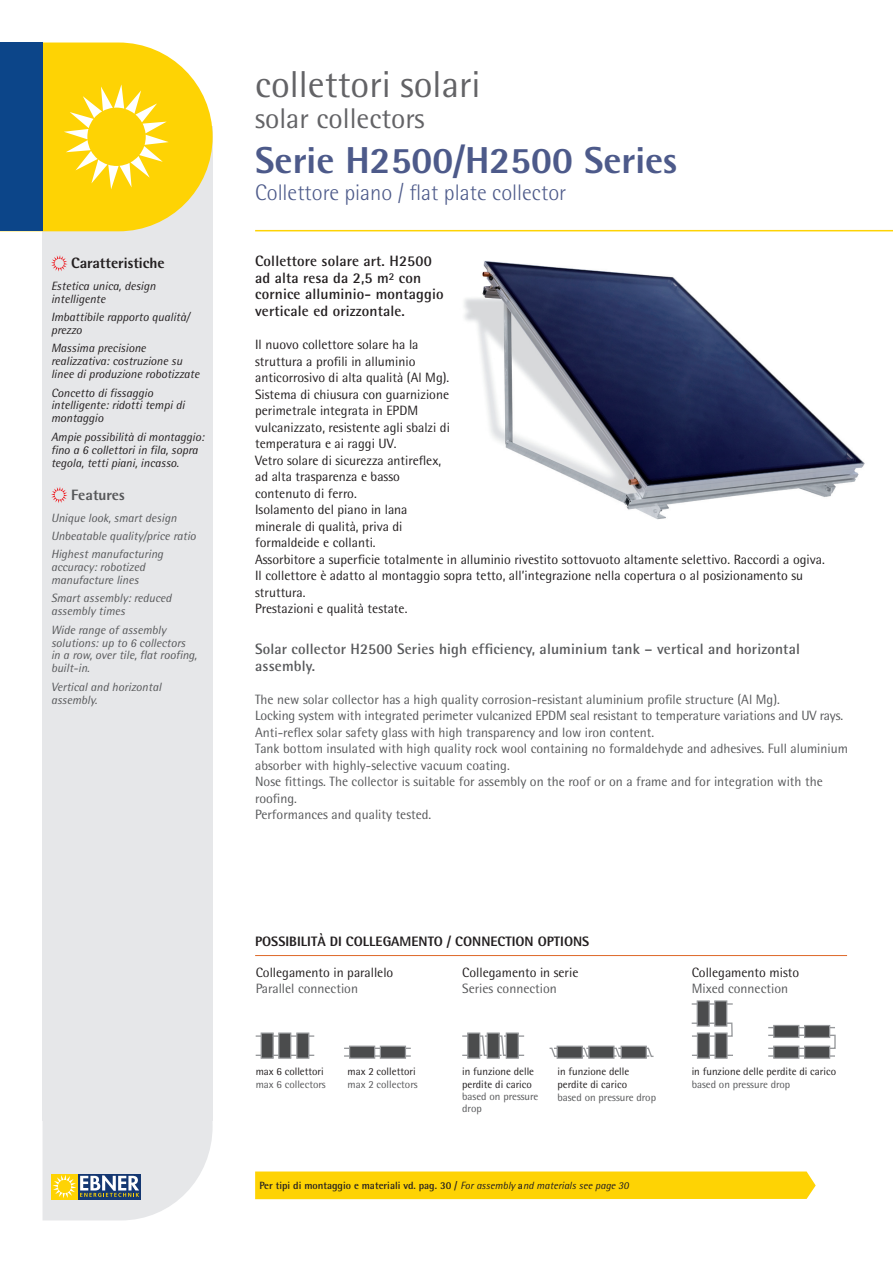
<style>
.page{position:relative;width:893px;height:1263px;background:#fff}
.page>*{position:absolute;margin:0;border:0;box-sizing:border-box;transform-origin:0 0}
.t1{font:800 37.5px "Rotis Semi Sans";color:#4d5a8a}
.t2{font:37.5px "Rotis Semi Sans";color:#636366}
.t3{font:28.5px "Rotis Semi Sans";color:#636366}
.t4{font:300 22.5px "Rotis Semi Sans";color:#4d5a8a}
.t5{font:700 15px/16.5px "Rotis Semi Sans";letter-spacing:.01em;color:#231f20}
.t6{font:700 15px/16.5px "Rotis Semi Sans";letter-spacing:.01em;color:#57585a}
.t7{font:800 15px "Rotis Semi Sans";color:#231f20}
.t8{font:800 15px "Rotis Semi Sans";color:#57585a}
.t9{font:800 13.65px "Rotis Semi Sans";color:#231f20}
.t10{font:13.5px/16.5px "Rotis Semi Sans";color:#231f20}
.t11{font:13.5px/16.5px "Rotis Semi Sans";color:#57585a}
.t12{font:italic 12px/12.9px "Rotis Semi Sans";color:#231f20}
.t13{font:italic 12px/12.9px "Rotis Semi Sans";color:#57585a}
.t14{font:10.8px/12.1px "Rotis Semi Sans";color:#231f20}
.t15{font:10.8px/12.1px "Rotis Semi Sans";color:#57585a}
.t16{font:700 10.5px "Rotis Semi Sans";color:#231f20}
.s1{font-weight:400;font-style:italic}
</style>
<div class="page">
<div style="left:43px;top:127px;width:170px;height:994px;background:#e6e7e9"></div>
<svg style="left:43px;top:43px;width:170px;height:188px;background:#fcd92f"></svg>
<div style="left:0;top:43px;width:43px;height:188px;background:#0c4589"></div>
<svg style="left:43px;top:1121px;width:170px;height:99px;background:#dddedb"></svg>
<hr style="left:255px;top:230px;width:638px;height:1px;background:#fed304">
<img style="left:464px;top:261px;width:401px;height:259px">
<div style="left:255px;top:1171px;width:561px;height:28px;background:#fed304"></div>
<svg style="left:51px;top:255px;width:16px;height:17px"></svg>
<svg style="left:51px;top:487px;width:16px;height:16px"></svg>
<div style="left:261px;top:1032px;width:13px;height:27px;background:#4b4c4d;border:1px solid #97999c"></div>
<div style="left:278px;top:1032px;width:13px;height:27px;background:#4b4c4d;border:1px solid #97999c"></div>
<div style="left:296px;top:1032px;width:13px;height:27px;background:#4b4c4d;border:1px solid #97999c"></div>
<svg style="left:273px;top:1035px;width:6px;height:2px"></svg>
<svg style="left:291px;top:1035px;width:6px;height:2px"></svg>
<svg style="left:256px;top:1035px;width:6px;height:2px"></svg>
<svg style="left:308px;top:1035px;width:6px;height:2px"></svg>
<div style="left:349px;top:1045px;width:26px;height:14px;background:#4b4c4d;border:1px solid #97999c"></div>
<div style="left:380px;top:1045px;width:26px;height:14px;background:#4b4c4d;border:1px solid #97999c"></div>
<svg style="left:374px;top:1055px;width:6px;height:2px"></svg>
<svg style="left:344px;top:1055px;width:6px;height:2px"></svg>
<svg style="left:405px;top:1055px;width:6px;height:2px"></svg>
<div style="left:697px;top:1000px;width:13px;height:27px;background:#4b4c4d;border:1px solid #97999c"></div>
<div style="left:714px;top:1000px;width:13px;height:27px;background:#4b4c4d;border:1px solid #97999c"></div>
<svg style="left:709px;top:1003px;width:6px;height:2px"></svg>
<svg style="left:709px;top:1022px;width:6px;height:2px"></svg>
<svg style="left:727px;top:1003px;width:6px;height:2px"></svg>
<svg style="left:692px;top:1003px;width:6px;height:2px"></svg>
<svg style="left:692px;top:1022px;width:6px;height:2px"></svg>
<div style="left:697px;top:1032px;width:13px;height:27px;background:#4b4c4d;border:1px solid #97999c"></div>
<div style="left:714px;top:1032px;width:14px;height:27px;background:#4b4c4d;border:1px solid #97999c"></div>
<svg style="left:709px;top:1035px;width:6px;height:2px"></svg>
<div style="left:726px;top:1022px;width:7px;height:15px;border:1px solid #97999c"></div>
<svg style="left:692px;top:1035px;width:6px;height:2px"></svg>
<div style="left:773px;top:1025px;width:26px;height:13px;background:#4b4c4d;border:1px solid #97999c"></div>
<div style="left:804px;top:1025px;width:26px;height:13px;background:#4b4c4d;border:1px solid #97999c"></div>
<div style="left:773px;top:1045px;width:26px;height:14px;background:#4b4c4d;border:1px solid #97999c"></div>
<div style="left:804px;top:1045px;width:26px;height:14px;background:#4b4c4d;border:1px solid #97999c"></div>
<svg style="left:768px;top:1055px;width:6px;height:2px"></svg>
<div style="left:828px;top:1035px;width:8px;height:14px;border:1px solid #97999c"></div>
<svg style="left:829px;top:1055px;width:6px;height:2px"></svg>
<div style="left:467px;top:1032px;width:13px;height:27px;background:#4b4c4d;border:1px solid #97999c"></div>
<div style="left:487px;top:1032px;width:13px;height:27px;background:#4b4c4d;border:1px solid #97999c"></div>
<div style="left:506px;top:1032px;width:13px;height:27px;background:#4b4c4d;border:1px solid #97999c"></div>
<svg style="left:462px;top:1035px;width:6px;height:2px"></svg>
<svg style="left:518px;top:1035px;width:6px;height:2px"></svg>
<svg style="left:478px;top:1035px;width:11px;height:21px"></svg>
<svg style="left:498px;top:1035px;width:10px;height:21px"></svg>
<div style="left:588px;top:1045px;width:26px;height:14px;background:#4b4c4d;border:1px solid #97999c"></div>
<div style="left:621px;top:1045px;width:26px;height:14px;background:#4b4c4d;border:1px solid #97999c"></div>
<svg style="left:613px;top:1047px;width:10px;height:11px"></svg>
<div style="left:557px;top:1045px;width:26px;height:14px;background:#4b4c4d;border:1px solid #97999c"></div>
<svg style="left:549px;top:1047px;width:9px;height:11px"></svg>
<svg style="left:645px;top:1047px;width:9px;height:11px"></svg>
<svg style="left:581px;top:1047px;width:10px;height:11px"></svg>
<hr style="left:255px;top:955px;width:592px;height:1px;background:#de6827">
<p class="t7" style="left:71px;top:253px;width:95px">Caratteristiche</p>
<p class="t12" style="left:51px;top:279px;width:106px">Estetica unica, design intelligente</p>
<p class="t12" style="left:51px;top:310px;width:140px">Imbattibile rapporto qualità/ prezzo</p>
<p class="t12" style="left:51px;top:342px;width:150px">Massima precisione realizzativa: costruzione su linee di produzione robotizzate</p>
<p class="t12" style="left:51px;top:386px;width:135px">Concetto di fissaggio intelligente: ridotti tempi di montaggio</p>
<p class="t12" style="left:51px;top:430px;width:155px">Ampie possibilità di montaggio: fino a 6 collettori in fila, sopra tegola, tetti piani, incasso.</p>
<p class="t8" style="left:71px;top:485px;width:55px">Features</p>
<p class="t13" style="left:51px;top:511px;width:127px">Unique look, smart design</p>
<p class="t13" style="left:51px;top:529px;width:146px">Unbeatable quality/price ratio</p>
<p class="t13" style="left:51px;top:547px;width:114px">Highest manufacturing accuracy: robotized manufacture lines</p>
<p class="t13" style="left:51px;top:592px;width:122px">Smart assembly: reduced assembly times</p>
<p class="t13" style="left:51px;top:623px;width:147px">Wide range of assembly solutions: up to 6 collectors in a row, over tile, flat roofing, built-in.</p>
<p class="t13" style="left:51px;top:680px;width:112px">Vertical and horizontal assembly.</p>
<p class="t2" style="left:255px;top:62px;width:227px">collettori solari</p>
<p class="t3" style="left:255px;top:102px;width:171px">solar collectors</p>
<p class="t1" style="left:255px;top:137px;width:424px">Serie H2500/H2500 Series</p>
<p class="t4" style="left:255px;top:180px;width:313px">Collettore piano / flat plate collector</p>
<p class="t5" style="left:255px;top:253px;width:190px">Collettore solare art. H2500 ad alta resa da 2,5 m<sup>2</sup> con cornice alluminio- montaggio verticale ed orizzontale.</p>
<p class="t10" style="left:255px;top:336px;width:196px">Il nuovo collettore solare ha la struttura a profili in alluminio anticorrosivo di alta qualità (Al Mg).</p>
<p class="t10" style="left:255px;top:386px;width:196px">Sistema di chiusura con guarnizione perimetrale integrata in EPDM vulcanizzato, resistente agli sbalzi di temperatura e ai raggi UV.</p>
<p class="t10" style="left:255px;top:452px;width:188px">Vetro solare di sicurezza antireflex, ad alta trasparenza e basso contenuto di ferro.</p>
<p class="t10" style="left:255px;top:501px;width:154px">Isolamento del piano in lana minerale di qualità, priva di formaldeide e collanti.</p>
<p class="t10" style="left:255px;top:551px;width:571px">Assorbitore a superficie totalmente in alluminio rivestito sottovuoto altamente selettivo. Raccordi a ogiva.</p>
<p class="t10" style="left:255px;top:567px;width:550px">Il collettore è adatto al montaggio sopra tetto, all’integrazione nella copertura o al posizionamento su struttura.</p>
<p class="t10" style="left:255px;top:600px;width:154px">Prestazioni e qualità testate.</p>
<p class="t6" style="left:255px;top:640px;width:546px">Solar collector H2500 Series high efficiency, aluminium tank – vertical and horizontal assembly.</p>
<p class="t11" style="left:255px;top:691px;width:526px">The new solar collector has a high quality corrosion-resistant aluminium profile structure (Al Mg).</p>
<p class="t11" style="left:255px;top:707px;width:589px">Locking system with integrated perimeter vulcanized EPDM seal resistant to temperature variations and UV rays.</p>
<p class="t11" style="left:255px;top:724px;width:401px">Anti-reflex solar safety glass with high transparency and low iron content.</p>
<p class="t11" style="left:255px;top:740px;width:594px">Tank bottom insulated with high quality rock wool containing no formaldehyde and adhesives. Full aluminium absorber with highly-selective vacuum coating.</p>
<p class="t11" style="left:255px;top:773px;width:569px">Nose fittings. The collector is suitable for assembly on the roof or on a frame and for integration with the roofing.</p>
<p class="t11" style="left:255px;top:806px;width:178px">Performances and quality tested.</p>
<p class="t9" style="left:255px;top:933px;width:336px">POSSIBILITÀ DI COLLEGAMENTO / CONNECTION OPTIONS</p>
<p class="t10" style="left:256px;top:964px;width:139px">Collegamento in parallelo</p>
<p class="t11" style="left:256px;top:980px;width:104px">Parallel connection</p>
<p class="t10" style="left:462px;top:964px;width:118px">Collegamento in serie</p>
<p class="t11" style="left:462px;top:980px;width:96px">Series connection</p>
<p class="t10" style="left:692px;top:964px;width:109px">Collegamento misto</p>
<p class="t11" style="left:692px;top:980px;width:98px">Mixed connection</p>
<p class="t14" style="left:256px;top:1065px;width:70px">max 6 collettori</p>
<p class="t15" style="left:256px;top:1078px;width:72px">max 6 collectors</p>
<p class="t14" style="left:348px;top:1065px;width:70px">max 2 collettori</p>
<p class="t15" style="left:348px;top:1078px;width:72px">max 2 collectors</p>
<p class="t14" style="left:462px;top:1065px;width:73px">in funzione delle perdite di carico</p>
<p class="t15" style="left:462px;top:1090px;width:78px">based on pressure drop</p>
<p class="t14" style="left:557px;top:1065px;width:73px;line-height:12.9px">in funzione delle perdite di carico</p>
<p class="t15" style="left:557px;top:1091px;width:100px">based on pressure drop</p>
<p class="t14" style="left:692px;top:1065px;width:146px">in funzione delle perdite di carico</p>
<p class="t15" style="left:692px;top:1078px;width:100px">based on pressure drop</p>
<p class="t16" style="left:259px;top:1179px;width:371px">Per tipi di montaggio e materiali vd. pag. 30 / <span class="s1">For assembly</span> a<span class="s1">nd materials see page 30</span></p>
</div>
